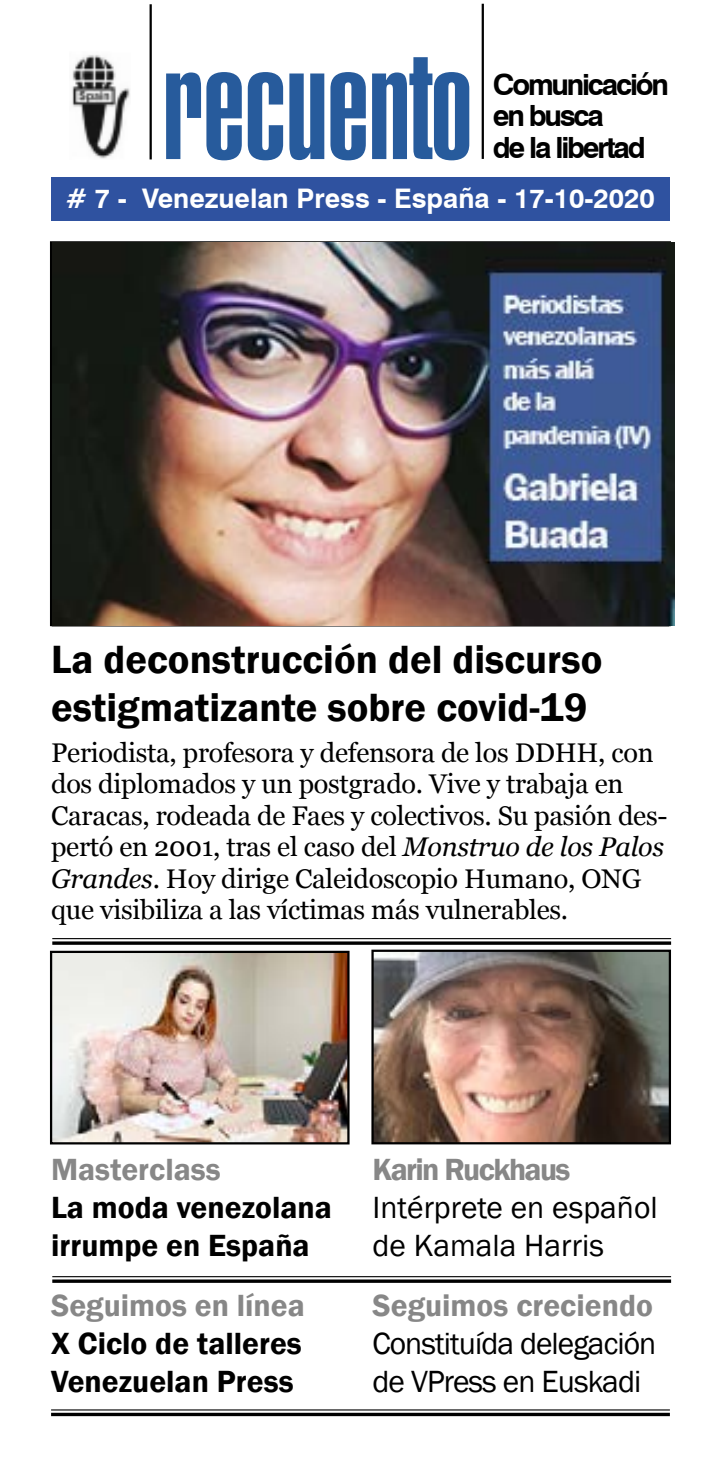
<style>
.page{position:relative;width:721px;height:1467px;background:#fff}
.page>*{position:absolute;margin:0;border:0;box-sizing:border-box;transform-origin:0 0}
.t1{font:900 extra-condensed 148.5px "Swiss 911 BT";color:#275b9c}
.t2{font:600 40.5px/48.6px "Franklin Gothic";color:#000}
.t3{font:600 31.5px/37.8px "Franklin Gothic";color:#000}
.t4{font:600 31.5px "Franklin Gothic";color:#878787}
.t5{font:31.5px/37.8px "Franklin Gothic";letter-spacing:-.03em;color:#000}
.t6{font:31.5px/37.8px "Franklin Gothic";color:#000}
.t7{font:600 31.5px "Franklin Gothic";letter-spacing:-.05em;color:#878787}
.t8{font:700 29.25px/31.5px "Swiss 721 BT";letter-spacing:-.075em;color:#000}
.t9{font:27px/31.5px "Georgia";letter-spacing:-.01em;color:#000}
.t10{font:700 27px "Swiss 721 BT";color:#fff}
.s1{font-style:italic}
</style>
<div class="page">
<div style="left:51px;top:178px;width:618px;height:43px;background:#2f52a0"></div>
<hr style="left:149px;top:4px;width:3px;height:155px;background:#000">
<hr style="left:481px;top:4px;width:2px;height:155px;background:#000">
<img style="left:72px;top:55px;width:58px;height:104px">
<hr style="left:51px;top:1409px;width:618px;height:1px;background:#000">
<hr style="left:51px;top:1413px;width:618px;height:3px;background:#000">
<hr style="left:52px;top:1276px;width:618px;height:1px;background:#000">
<svg style="left:52px;top:1279px;width:618px;height:4px"></svg>
<hr style="left:52px;top:938px;width:618px;height:1px;background:#000">
<svg style="left:52px;top:941px;width:618px;height:4px"></svg>
<img style="left:53px;top:954px;width:293px;height:187px">
<div style="left:50px;top:951px;width:299px;height:193px;border:2px solid #000"></div>
<img style="left:374px;top:953px;width:293px;height:188px">
<div style="left:371px;top:950px;width:299px;height:194px;border:2px solid #000"></div>
<img style="left:52px;top:242px;width:621px;height:383px">
<h1 class="t1" style="left:163px;top:26px;width:311px">recuento</h1>
<p class="t8" style="left:492px;top:69px;width:177px">Comunicación en busca<br>de la libertad</p>
<p class="t10" style="left:66px;top:182px;width:589px"># 7 - Venezuelan Press - España - 17-10-2020</p>
<h2 class="t2" style="left:51px;top:635px;width:552px">La deconstrucción del discurso estigmatizante sobre covid-19</h2>
<p class="t9" style="left:51px;top:737px;width:617px">Periodista, profesora y defensora de los DDHH, con dos diplomados y un postgrado. Vive y trabaja en Caracas, rodeada de Faes y colectivos. Su pasión des&shy;pertó en 2001, tras el caso del <span class="s1">Monstruo de los Palos Grandes</span>. Hoy dirige Caleidoscopio Humano, ONG que visibiliza a las víctimas más vulnerables.</p>
<p class="t4" style="left:51px;top:1150px;width:171px">Masterclass</p>
<p class="t3" style="left:51px;top:1189px;width:282px">La moda venezolana irrumpe en España</p>
<p class="t4" style="left:51px;top:1286px;width:255px">Seguimos en línea</p>
<p class="t3" style="left:51px;top:1325px;width:252px">X Ciclo de talleres<br>Venezuelan Press</p>
<p class="t7" style="left:372px;top:1150px;width:199px">Karin Ruckhaus</p>
<p class="t6" style="left:372px;top:1189px;width:286px">Intérprete en español de Kamala Harris</p>
<p class="t4" style="left:372px;top:1286px;width:281px">Seguimos creciendo</p>
<p class="t5" style="left:372px;top:1325px;width:285px">Constituída delegación de VPress en Euskadi</p>
</div>
